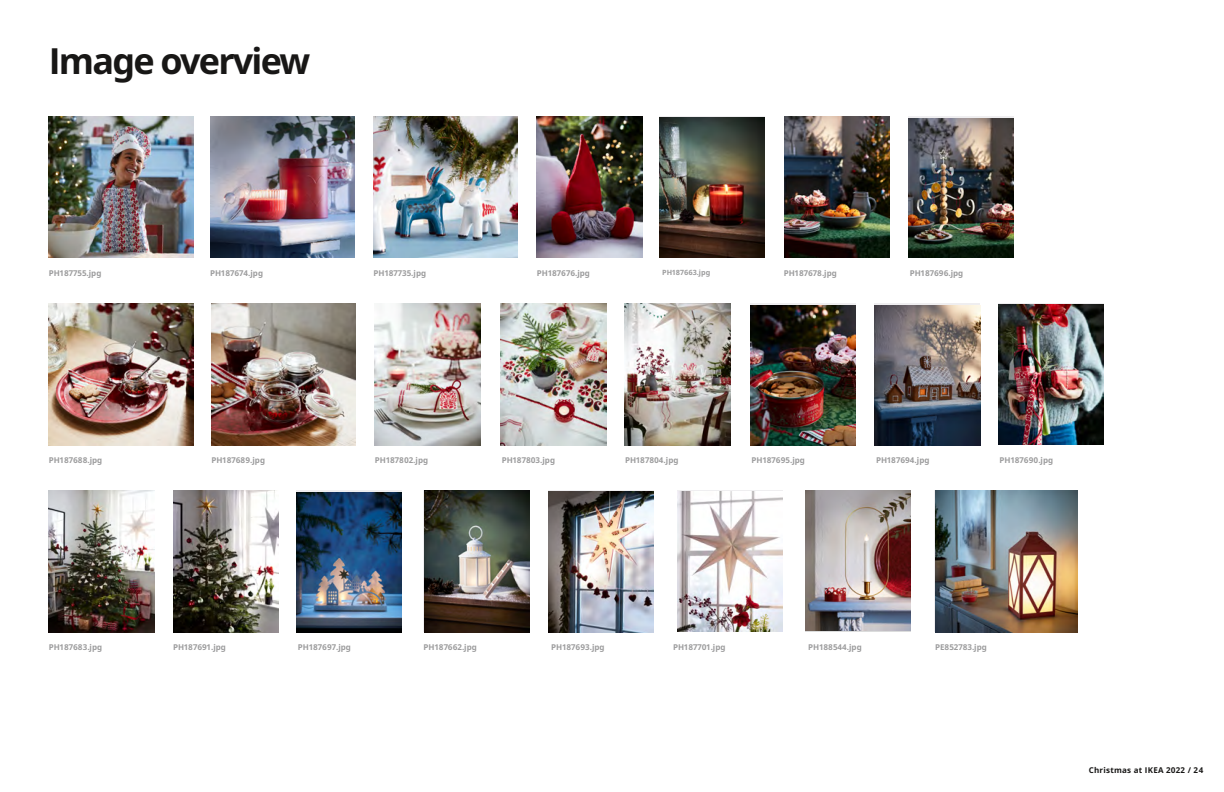
<style>
.page{position:relative;width:1224px;height:792px;background:#fff}
.page>*{position:absolute;margin:0;border:0;box-sizing:border-box;transform-origin:0 0}
.t1{font:700 36px "Noto IKEA Latin";letter-spacing:-.05em;color:#181716}
.t2{font:700 8px "Noto IKEA Latin";color:#9c9c9d}
.t3{font:700 8px "Noto IKEA Latin";letter-spacing:.03em;color:#181716}
.t4{font:700 7.2px "Noto IKEA Latin";color:#9c9c9d}
</style>
<div class="page">
<img style="left:49px;top:303px;width:144px;height:142px">
<img style="left:212px;top:303px;width:144px;height:142px">
<img style="left:375px;top:303px;width:105px;height:142px">
<img style="left:500px;top:303px;width:106px;height:142px">
<img style="left:624px;top:303px;width:106px;height:142px">
<svg style="left:750px;top:303px;width:106px;height:3px"></svg>
<img style="left:750px;top:306px;width:106px;height:139px">
<img style="left:49px;top:116px;width:144px;height:142px">
<img style="left:210px;top:116px;width:145px;height:142px">
<img style="left:374px;top:116px;width:144px;height:142px">
<img style="left:537px;top:116px;width:105px;height:141px">
<img style="left:659px;top:117px;width:106px;height:141px">
<img style="left:785px;top:116px;width:104px;height:142px">
<img style="left:908px;top:118px;width:106px;height:140px">
<svg style="left:875px;top:303px;width:105px;height:3px"></svg>
<img style="left:875px;top:306px;width:105px;height:139px">
<svg style="left:998px;top:303px;width:106px;height:142px"></svg>
<img style="left:999px;top:304px;width:104px;height:140px">
<img style="left:677px;top:491px;width:105px;height:140px">
<img style="left:805px;top:490px;width:106px;height:141px">
<img style="left:935px;top:490px;width:142px;height:142px">
<img style="left:424px;top:490px;width:105px;height:142px">
<svg style="left:296px;top:490px;width:106px;height:3px"></svg>
<img style="left:296px;top:493px;width:106px;height:139px">
<img style="left:548px;top:491px;width:106px;height:141px">
<img style="left:49px;top:490px;width:105px;height:142px">
<img style="left:173px;top:490px;width:106px;height:142px">
<h1 class="t1" style="left:49px;top:36px;width:263px">Image overview</h1>
<p class="t2" style="left:49px;top:267px;width:54px">PH187755.jpg</p>
<p class="t2" style="left:210px;top:267px;width:54px">PH187674.jpg</p>
<p class="t2" style="left:374px;top:267px;width:54px">PH187735.jpg</p>
<p class="t2" style="left:537px;top:267px;width:55px">PH187676.jpg</p>
<p class="t4" style="left:662px;top:267px;width:50px">PH187663.jpg</p>
<p class="t2" style="left:784px;top:267px;width:55px">PH187678.jpg</p>
<p class="t2" style="left:910px;top:267px;width:55px">PH187696.jpg</p>
<p class="t2" style="left:49px;top:454px;width:55px">PH187688.jpg</p>
<p class="t2" style="left:212px;top:454px;width:55px">PH187689.jpg</p>
<p class="t2" style="left:375px;top:454px;width:55px">PH187802.jpg</p>
<p class="t2" style="left:502px;top:454px;width:55px">PH187803.jpg</p>
<p class="t2" style="left:625px;top:454px;width:55px">PH187804.jpg</p>
<p class="t2" style="left:752px;top:454px;width:55px">PH187695.jpg</p>
<p class="t2" style="left:876px;top:454px;width:55px">PH187694.jpg</p>
<p class="t2" style="left:1000px;top:454px;width:55px">PH187690.jpg</p>
<p class="t2" style="left:49px;top:641px;width:55px">PH187683.jpg</p>
<p class="t2" style="left:173px;top:641px;width:54px">PH187691.jpg</p>
<p class="t2" style="left:298px;top:641px;width:55px">PH187697.jpg</p>
<p class="t2" style="left:424px;top:641px;width:55px">PH187662.jpg</p>
<p class="t2" style="left:551px;top:641px;width:55px">PH187693.jpg</p>
<p class="t2" style="left:673px;top:641px;width:54px">PH187701.jpg</p>
<p class="t2" style="left:808px;top:641px;width:55px">PH188544.jpg</p>
<p class="t2" style="left:935px;top:641px;width:53px">PE852783.jpg</p>
<p class="t3" style="left:1089px;top:765px;width:116px">Christmas at IKEA 2022 / 24</p>
</div>
